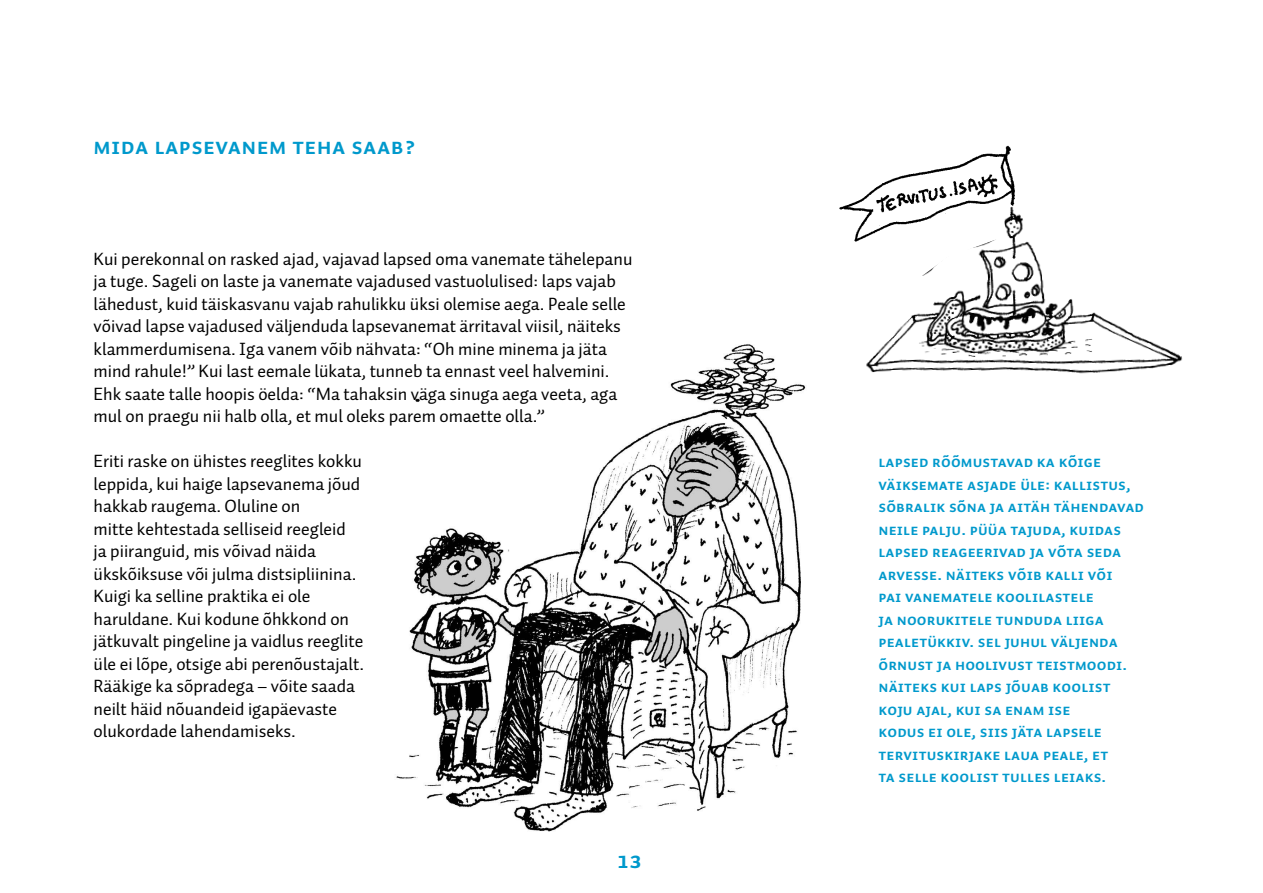
<style>
.page{position:relative;width:1263px;height:893px;background:#fff}
.page>*{position:absolute;margin:0;border:0;box-sizing:border-box;transform-origin:0 0}
.t1{font:23.25px "Auto Pro Bold Small Caps";letter-spacing:.02em;color:#09c}
.t2{font:18px/22.5px "Auto Pro";color:#000}
.t3{font:15.75px/22.5px "Auto Pro Bold Small Caps";letter-spacing:.01em;color:#09c}
</style>
<div class="page">
<img style="left:396px;top:344px;width:410px;height:488px">
<img style="left:866px;top:282px;width:317px;height:92px">
<svg style="left:866px;top:282px;width:144px;height:44px"></svg>
<img style="left:839px;top:145px;width:205px;height:137px">
<p class="t1" style="left:94px;top:130px;width:324px">mida lapsevanem teha saab?</p>
<p class="t2" style="left:94px;top:247px;width:540px">Kui perekonnal on rasked ajad, vajavad lapsed oma vanemate tähelepanu ja tuge. Sageli on laste ja vanemate vajadused vastuolulised: laps vajab lähedust, kuid täiskasvanu vajab rahulikku üksi olemise aega. Peale selle võivad lapse vajadused väljenduda lapsevanemat ärritaval viisil, näiteks klammerdumisena. Iga vanem võib nähvata: “Oh mine minema ja jäta mind rahule!” Kui last eemale lükata, tunneb ta ennast veel halvemini.<br>Ehk saate talle hoopis öelda: “Ma tahaksin väga sinuga aega veeta, aga mul on praegu nii halb olla, et mul oleks parem omaette olla.”</p>
<p class="t2" style="left:94px;top:450px;width:272px">Eriti raske on ühistes reeglites kokku leppida, kui haige lapsevanema jõud hakkab raugema. Oluline on<br>mitte kehtestada selliseid reegleid<br>ja piiranguid, mis võivad näida ükskõiksuse või julma distsipliinina.<br>Kuigi ka selline praktika ei ole haruldane. Kui kodune õhkkond on jätkuvalt pingeline ja vaidlus reeglite üle ei lõpe, otsige abi perenõustajalt.<br>Rääkige ka sõpradega – võite saada neilt häid nõuandeid igapäevaste olukordade lahendamiseks.</p>
<p class="t1" style="left:617px;top:844px;width:26px">13</p>
<p class="t3" style="left:878px;top:450px;width:267px">lapsed rõõmustavad ka kõige väiksemate asjade üle: kallistus, sõbralik sõna ja aitäh tähendavad neile palju. püüa tajuda, kuidas lapsed reageerivad ja võta seda arvesse. näiteks võib kalli või<br>pai vanematele koolilastele<br>ja noorukitele tunduda liiga pealetükkiv. sel juhul väljenda õrnust ja hoolivust teistmoodi. näiteks kui laps jõuab koolist koju ajal, kui sa enam ise<br>kodus ei ole, siis jäta lapsele tervituskirjake laua peale, et<br>ta selle koolist tulles leiaks.</p>
</div>
